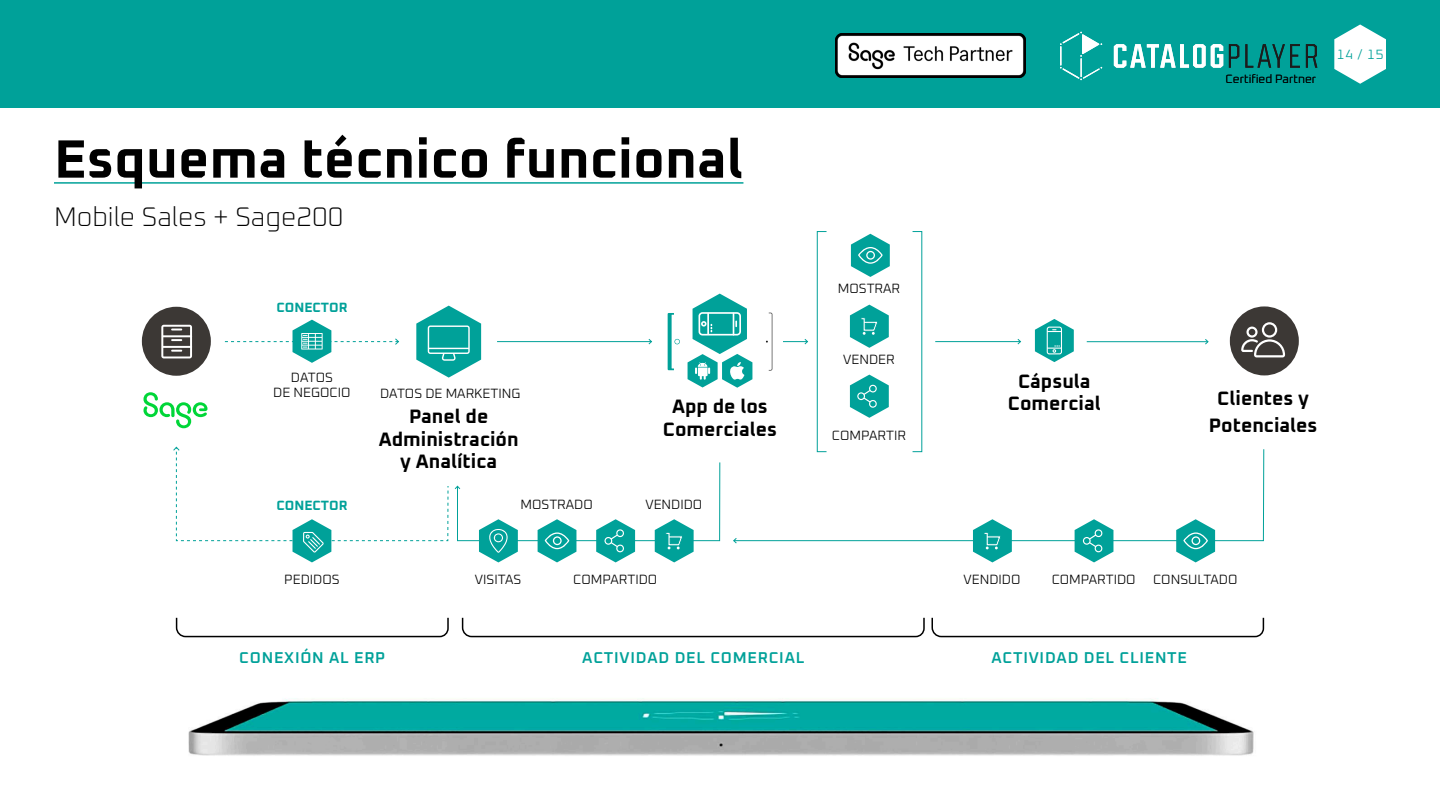
<style>
.page{position:relative;width:1440px;height:810px;background:#fff}
.page>*{position:absolute;margin:0;border:0;box-sizing:border-box;transform-origin:0 0}
.t1{font:700 54px "Oxanium";color:#000}
.t2{font:200 27px "Oxanium";color:#000}
.t3{font:700 19.5px/22.5px "Oxanium";color:#000;text-align:center}
.t4{font:600 15.75px "Oxanium";letter-spacing:.05em;color:#00a199}
.t5{font:300 13.5px/15px "Oxanium";color:#000;text-align:center}
.t6{font:700 13.5px "Oxanium";color:#00a199}
.t7{font:300 13.5px "Oxanium";color:#00a199}
.t8{font:300 12px "Oxanium";color:#000}
</style>
<div class="page">
<div style="left:0;top:0;width:1440px;height:108px;background:#00a199"></div>
<svg style="left:1334px;top:24px;width:52px;height:60px"></svg>
<img style="left:836px;top:34px;width:189px;height:44px">
<svg style="left:1114px;top:44px;width:109px;height:24px"></svg>
<svg style="left:1229px;top:44px;width:10px;height:24px"></svg>
<svg style="left:1245px;top:44px;width:55px;height:24px"></svg>
<svg style="left:1306px;top:44px;width:11px;height:24px"></svg>
<svg style="left:1060px;top:32px;width:42px;height:48px"></svg>
<img style="left:141px;top:231px;width:1158px;height:525px">
<hr style="left:497px;top:341px;width:154px;height:1px;background:#00a199">
<svg style="left:648px;top:339px;width:4px;height:6px"></svg>
<svg style="left:783px;top:339px;width:25px;height:6px"></svg>
<hr style="left:1087px;top:342px;width:121px;height:1px;background:#00a199">
<svg style="left:1205px;top:339px;width:4px;height:6px"></svg>
<hr style="left:935px;top:341px;width:85px;height:1px;background:#00a199">
<svg style="left:1017px;top:339px;width:4px;height:6px"></svg>
<svg style="left:733px;top:449px;width:531px;height:92px"></svg>
<svg style="left:733px;top:538px;width:4px;height:6px"></svg>
<svg style="left:175px;top:616px;width:275px;height:22px"></svg>
<svg style="left:461px;top:616px;width:464px;height:22px"></svg>
<svg style="left:931px;top:616px;width:334px;height:22px"></svg>
<svg style="left:416px;top:306px;width:65px;height:72px"></svg>
<svg style="left:225px;top:320px;width:175px;height:43px"></svg>
<svg style="left:668px;top:313px;width:12px;height:57px"></svg>
<svg style="left:766px;top:313px;width:6px;height:58px"></svg>
<svg style="left:173px;top:446px;width:276px;height:116px"></svg>
<div style="left:817px;top:231px;width:10px;height:221px;border:1px solid #00a199"></div>
<svg style="left:850px;top:305px;width:39px;height:43px"></svg>
<svg style="left:851px;top:234px;width:39px;height:43px"></svg>
<svg style="left:850px;top:375px;width:39px;height:43px"></svg>
<div style="left:1230px;top:306px;width:69px;height:69px;background:#3c3835;border-radius:50%"></div>
<svg style="left:1241px;top:322px;width:44px;height:35px"></svg>
<div style="left:142px;top:307px;width:69px;height:69px;background:#3c3835;border-radius:50%"></div>
<svg style="left:161px;top:325px;width:31px;height:33px"></svg>
<svg style="left:1176px;top:519px;width:39px;height:43px"></svg>
<svg style="left:973px;top:519px;width:39px;height:43px"></svg>
<svg style="left:1075px;top:519px;width:38px;height:43px"></svg>
<svg style="left:688px;top:294px;width:64px;height:94px"></svg>
<svg style="left:1035px;top:319px;width:39px;height:43px"></svg>
<svg style="left:455px;top:462px;width:265px;height:100px"></svg>
<svg style="left:143px;top:392px;width:65px;height:36px"></svg>
<hr style="left:54px;top:182px;width:689px;height:2px;background:#00a199">
<h1 class="t1" style="left:54px;top:124px;width:691px">Esquema técnico funcional</h1>
<h2 class="t2" style="left:54px;top:200px;width:291px">Mobile Sales + Sage200</h2>
<p class="t6" style="left:276px;top:299px;width:73px">CONECTOR</p>
<p class="t5" style="left:838px;top:281px;width:64px">MOSTRAR</p>
<p class="t5" style="left:843px;top:352px;width:53px">VENDER</p>
<p class="t8" style="left:1226px;top:72px;width:92px">Certified Partner</p>
<p class="t5" style="left:273px;top:369px;width:79px">DATOS<br>DE NEGOCIO</p>
<p class="t6" style="left:276px;top:497px;width:73px">CONECTOR</p>
<p class="t5" style="left:380px;top:385px;width:142px">DATOS DE MARKETING</p>
<h3 class="t3" style="left:379px;top:404px;width:142px">Panel de<br>Administración y Analítica</h3>
<p class="t5" style="left:521px;top:496px;width:74px">MOSTRADO</p>
<h3 class="t3" style="left:1008px;top:369px;width:94px">Cápsula<br>Comercial</h3>
<h3 class="t3" style="left:663px;top:394px;width:116px">App de los<br>Comerciales</h3>
<h3 class="t3" style="left:1209px;top:384px;width:110px;line-height:27px">Clientes y<br>Potenciales</h3>
<p class="t5" style="left:832px;top:428px;width:76px">COMPARTIR</p>
<p class="t5" style="left:645px;top:496px;width:58px">VENDIDO</p>
<p class="t7" style="left:1337px;top:46px;width:48px">14 / 15</p>
<p class="t5" style="left:284px;top:571px;width:57px">PEDIDOS</p>
<p class="t5" style="left:475px;top:571px;width:48px">VISITAS</p>
<p class="t5" style="left:573px;top:571px;width:86px">COMPARTIDO</p>
<p class="t5" style="left:964px;top:571px;width:58px">VENDIDO</p>
<p class="t5" style="left:1052px;top:571px;width:86px">COMPARTIDO</p>
<p class="t5" style="left:1153px;top:571px;width:86px">CONSULTADO</p>
<p class="t4" style="left:239px;top:648px;width:148px">CONEXIÓN AL ERP</p>
<p class="t4" style="left:582px;top:648px;width:224px">ACTIVIDAD DEL COMERCIAL</p>
<p class="t4" style="left:991px;top:648px;width:197px">ACTIVIDAD DEL CLIENTE</p>
</div>
